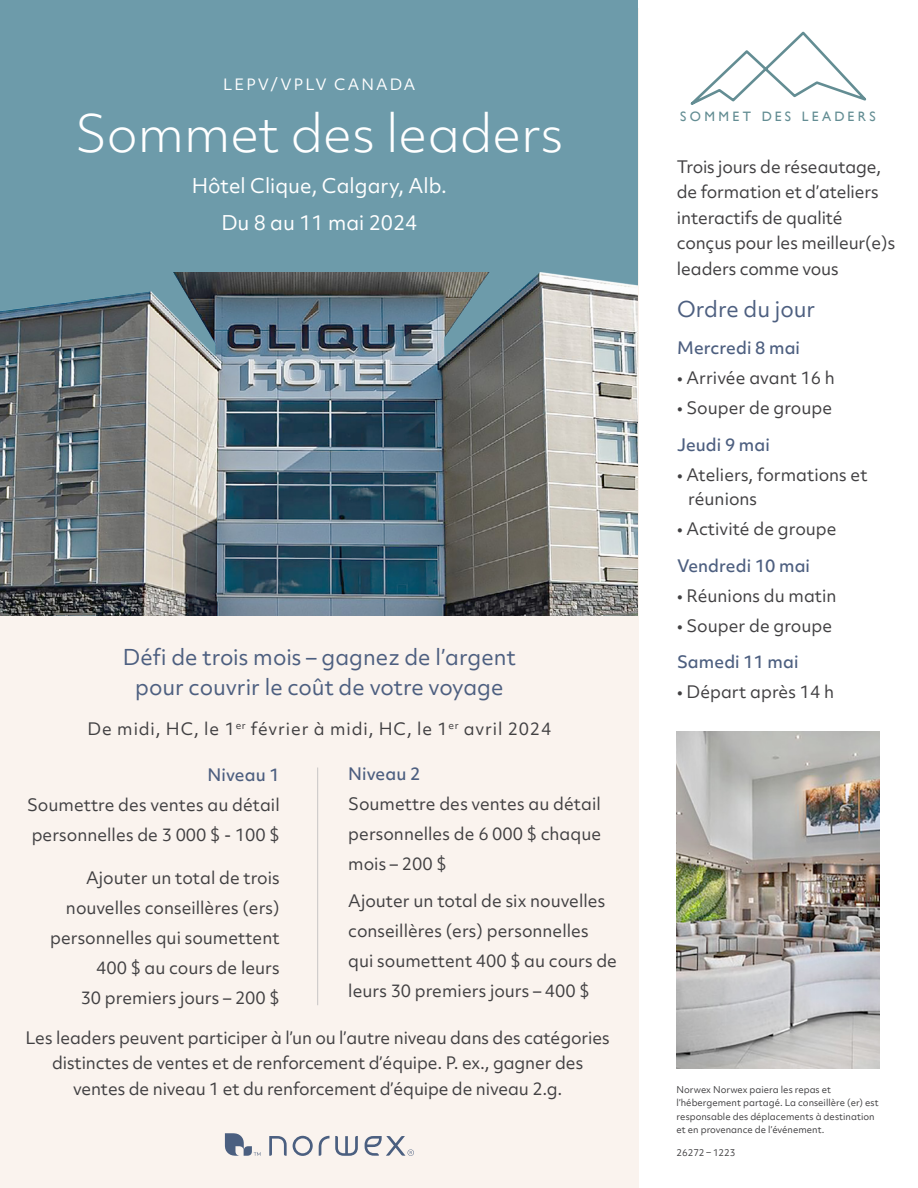
<style>
.page{position:relative;width:918px;height:1188px;background:#fff}
.page>*{position:absolute;margin:0;border:0;box-sizing:border-box;transform-origin:0 0}
.t1{font:300 49.5px "Objektiv Mk 2";color:#fff}
.t2{font:21px/30px "Objektiv Mk 2";color:#4d5f80;text-align:center}
.t3{font:19.5px/37.5px "Objektiv Mk 2";color:#fff;text-align:center}
.t4{font:16.5px/30px "Objektiv Mk 2";color:#414042}
.t5{font:500 16.5px "Objektiv Mk 2";color:#4d5f80}
.t6{font:16.5px "Objektiv Mk 2";letter-spacing:.05em;color:#414042}
.t7{font:15px "Objektiv Mk 2";letter-spacing:.14em;color:#fff}
.t8{font:13.65px "Gill Sans";letter-spacing:.25em;color:#638d93}
.t9{font:9px/13.5px "Objektiv Mk 2";color:#414042}
</style>
<div class="page">
<div style="left:0;top:9px;width:639px;height:1179px;background:#faf3ee"></div>
<div style="left:0;top:0;width:638px;height:447px;background:#6d9baa"></div>
<svg style="left:319px;top:1136px;width:10px;height:20px"></svg>
<svg style="left:335px;top:1136px;width:23px;height:20px"></svg>
<svg style="left:293px;top:1136px;width:20px;height:20px"></svg>
<svg style="left:269px;top:1136px;width:18px;height:20px"></svg>
<svg style="left:365px;top:1136px;width:49px;height:20px"></svg>
<svg style="left:225px;top:1133px;width:36px;height:23px"></svg>
<svg style="left:690px;top:31px;width:177px;height:74px"></svg>
<hr style="left:317px;top:768px;width:1px;height:237px;background:#c7c5c5">
<img style="left:677px;top:731px;width:203px;height:338px">
<img style="left:0;top:272px;width:637px;height:344px">
<p class="t7" style="left:223px;top:74px;width:194px">LEPV/VPLV CANADA</p>
<h1 class="t1" style="left:75px;top:99px;width:490px">Sommet des leaders</h1>
<p class="t3" style="left:192px;top:167px;width:257px">Hôtel Clique, Calgary, Alb.<br>Du 8 au 11 mai 2024</p>
<p class="t2" style="left:123px;top:642px;width:394px">Défi de trois mois – gagnez de l’argent pour couvrir le coût de votre voyage</p>
<p class="t6" style="left:88px;top:717px;width:465px">De midi, HC, le 1<sup>er</sup> février à midi, HC, le 1<sup>er</sup> avril 2024</p>
<p class="t5" style="left:208px;top:763px;width:74px">Niveau 1</p>
<p class="t4" style="left:27px;top:789px;width:254px">Soumettre des ventes au détail personnelles de 3 000 $ - 100 $</p>
<p class="t4" style="left:50px;top:863px;width:231px;text-align:right">Ajouter un total de trois nouvelles conseillères (ers) personnelles qui soumettent<br>400 $ au cours de leurs<br>30 premiers jours – 200 $</p>
<p class="t5" style="left:348px;top:762px;width:74px">Niveau 2</p>
<p class="t4" style="left:348px;top:789px;width:254px;text-align:justify">Soumettre des ventes au détail personnelles de 6 000 $ chaque mois – 200 $</p>
<p class="t4" style="left:348px;top:885px;width:270px">Ajouter un total de six nouvelles conseillères (ers) personnelles qui soumettent 400 $ au cours de leurs 30 premiers jours – 400 $</p>
<p class="t4" style="left:25px;top:1025px;width:586px;line-height:25.5px;text-align:center">Les leaders peuvent participer à l’un ou l’autre niveau dans des catégories distinctes de ventes et de renforcement d’équipe. P. ex., gagner des ventes de niveau 1 et du renforcement d’équipe de niveau 2.g.</p>
<p class="t8" style="left:680px;top:108px;width:197px">SOMMET DES LEADERS</p>
<p class="t4" style="left:677px;top:154px;width:220px;line-height:25.5px">Trois jours de réseautage, de formation et d’ateliers interactifs de qualité conçus pour les meilleur(e)s leaders comme vous</p>
<p class="t2" style="left:677px;top:294px;width:140px">Ordre du jour</p>
<p class="t5" style="left:677px;top:336px;width:124px">Mercredi 8 mai</p>
<p class="t4" style="left:677px;top:363px;width:159px">• Arrivée avant 16 h</p>
<p class="t4" style="left:677px;top:393px;width:156px">• Souper de groupe</p>
<p class="t5" style="left:677px;top:433px;width:94px">Jeudi 9 mai</p>
<p class="t4" style="left:688px;top:462px;width:181px;line-height:24px;text-indent:-11px">• Ateliers, formations et réunions</p>
<p class="t4" style="left:677px;top:514px;width:161px">• Activité de groupe</p>
<p class="t5" style="left:677px;top:554px;width:134px">Vendredi 10 mai</p>
<p class="t4" style="left:677px;top:580px;width:161px">• Réunions du matin</p>
<p class="t4" style="left:677px;top:610px;width:156px">• Souper de groupe</p>
<p class="t5" style="left:677px;top:651px;width:123px">Samedi 11 mai</p>
<p class="t4" style="left:677px;top:677px;width:158px">• Départ après 14 h</p>
<p class="t9" style="left:677px;top:1083px;width:204px">Norwex Norwex paiera les repas et l’hébergement partagé. La conseillère (er) est responsable des déplacements à destination et en provenance de l’événement.</p>
<p class="t9" style="left:677px;top:1146px;width:60px">26272 – 1223</p>
</div>
